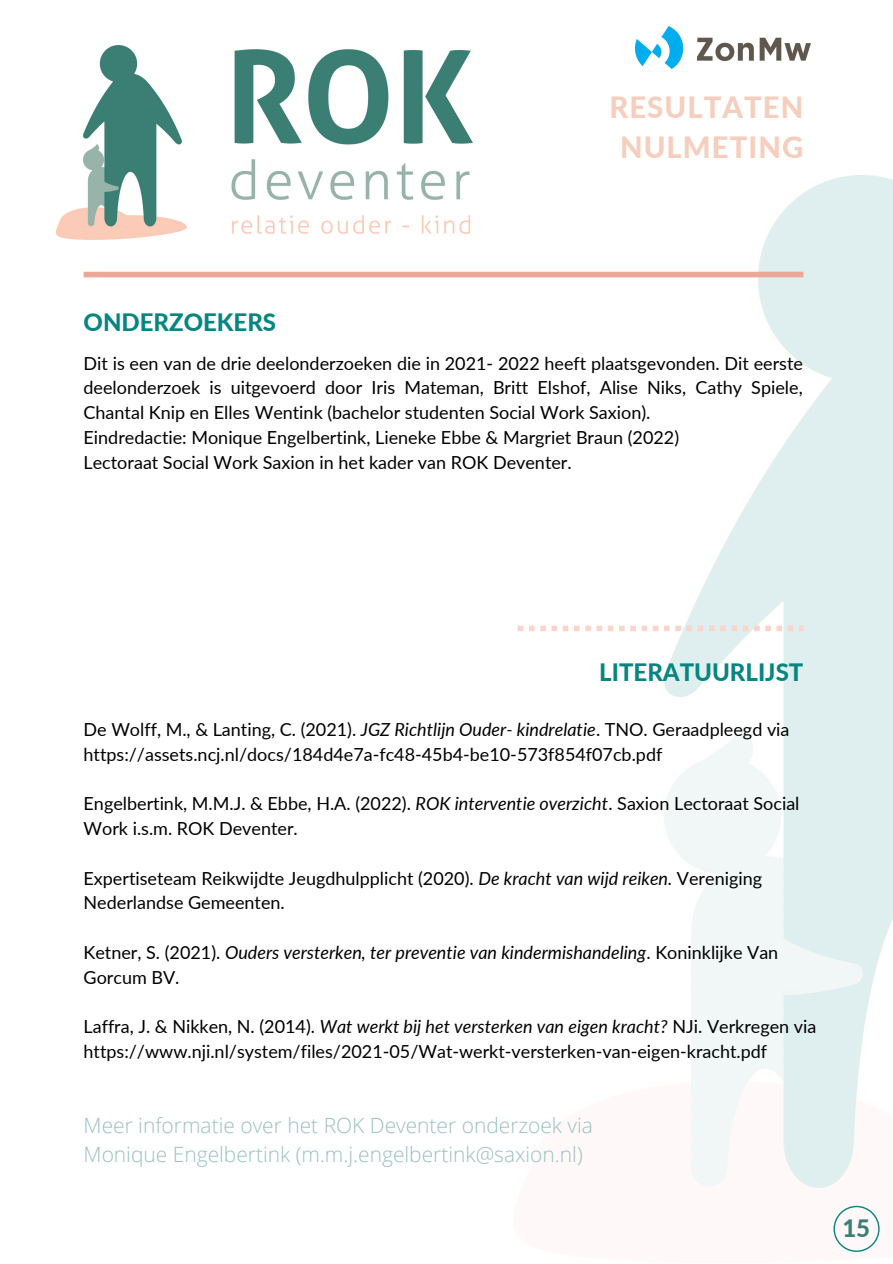
<style>
.page{position:relative;width:893px;height:1264px;background:#fff}
.page>*{position:absolute;margin:0;border:0;box-sizing:border-box;transform-origin:0 0}
.t1{font:800 29.25px/40.5px "Lato";letter-spacing:.035em;color:#f6cebd;text-align:center}
.t2{font:800 24px "Lato";color:#068680}
.t3{font:800 24px "Lato";color:#3b7f74}
.t4{font:300 21px/29.2px "Open Sans";color:#9bc0c0}
.t5{font:18px/24.8px "Lato";color:#000}
.t6{font:italic 18px/24.8px "Lato";color:#000}
.s1{font-style:italic}
.s2{font-style:normal}
</style>
<div class="page">
<img style="left:513px;top:175px;width:379px;height:1077px">
<img style="left:57px;top:45px;width:416px;height:195px">
<svg style="left:833px;top:1205px;width:46px;height:46px"></svg>
<svg style="left:517px;top:625px;width:286px;height:6px"></svg>
<div style="left:84px;top:272px;width:719px;height:5px;background:#eaa997"></div>
<img style="left:635px;top:26px;width:175px;height:43px">
<h2 class="t2" style="left:84px;top:307px;width:194px">ONDERZOEKERS</h2>
<h1 class="t1" style="left:609px;top:86px;width:195px">RESULTATEN<br>NULMETING</h1>
<p class="t5" style="left:84px;top:350px;width:721px">Dit is een van de drie deelonderzoeken die in 2021- 2022 heeft plaatsgevonden. Dit eerste deelonderzoek is uitgevoerd door Iris Mateman, Britt Elshof, Alise Niks, Cathy Spiele, Chantal Knip en Elles Wentink (bachelor studenten Social Work Saxion).<br>Eindredactie: Monique Engelbertink, Lieneke Ebbe &amp; Margriet Braun (2022)<br>Lectoraat Social Work Saxion in het kader van ROK Deventer.</p>
<h2 class="t2" style="left:599px;top:657px;width:205px">LITERATUURLIJST</h2>
<p class="t5" style="left:84px;top:716px;width:707px">De Wolff, M., &amp; Lanting, C. (2021). <span class="s1">JGZ Richtlijn Ouder- kindrelatie</span>. TNO. Geraadpleegd via https://assets.ncj.nl/docs/184d4e7a-fc48-45b4-be10-573f854f07cb.pdf</p>
<p class="t5" style="left:84px;top:791px;width:717px">Engelbertink, M.M.J. &amp; Ebbe, H.A. (2022). <span class="s1">ROK interventie overzicht</span>. Saxion Lectoraat Social<br>Work i.s.m. ROK Deventer.</p>
<p class="t5" style="left:84px;top:865px;width:680px">Expertiseteam Reikwijdte Jeugdhulpplicht (2020). <span class="s1">De kracht van wijd reiken.</span> Vereniging<br>Nederlandse Gemeenten.</p>
<p class="t6" style="left:84px;top:939px;width:696px"><span class="s2">Ketner, S. (2021).</span> Ouders versterken, ter preventie van kindermishandeling<span class="s2">. Koninklijke Van<br>Gorcum BV.</span></p>
<p class="t5" style="left:84px;top:1013px;width:734px">Laffra, J. &amp; Nikken, N. (2014). <span class="s1">Wat werkt bij het versterken van eigen kracht?</span> NJi. Verkregen via https://www.nji.nl/system/files/2021-05/Wat-werkt-versterken-van-eigen-kracht.pdf</p>
<p class="t4" style="left:84px;top:1110px;width:511px">Meer informatie over het ROK Deventer onderzoek via<br>Monique Engelbertink (m.m.j.engelbertink@saxion.nl)</p>
<h2 class="t3" style="left:842px;top:1213px;width:29px">15</h2>
</div>
